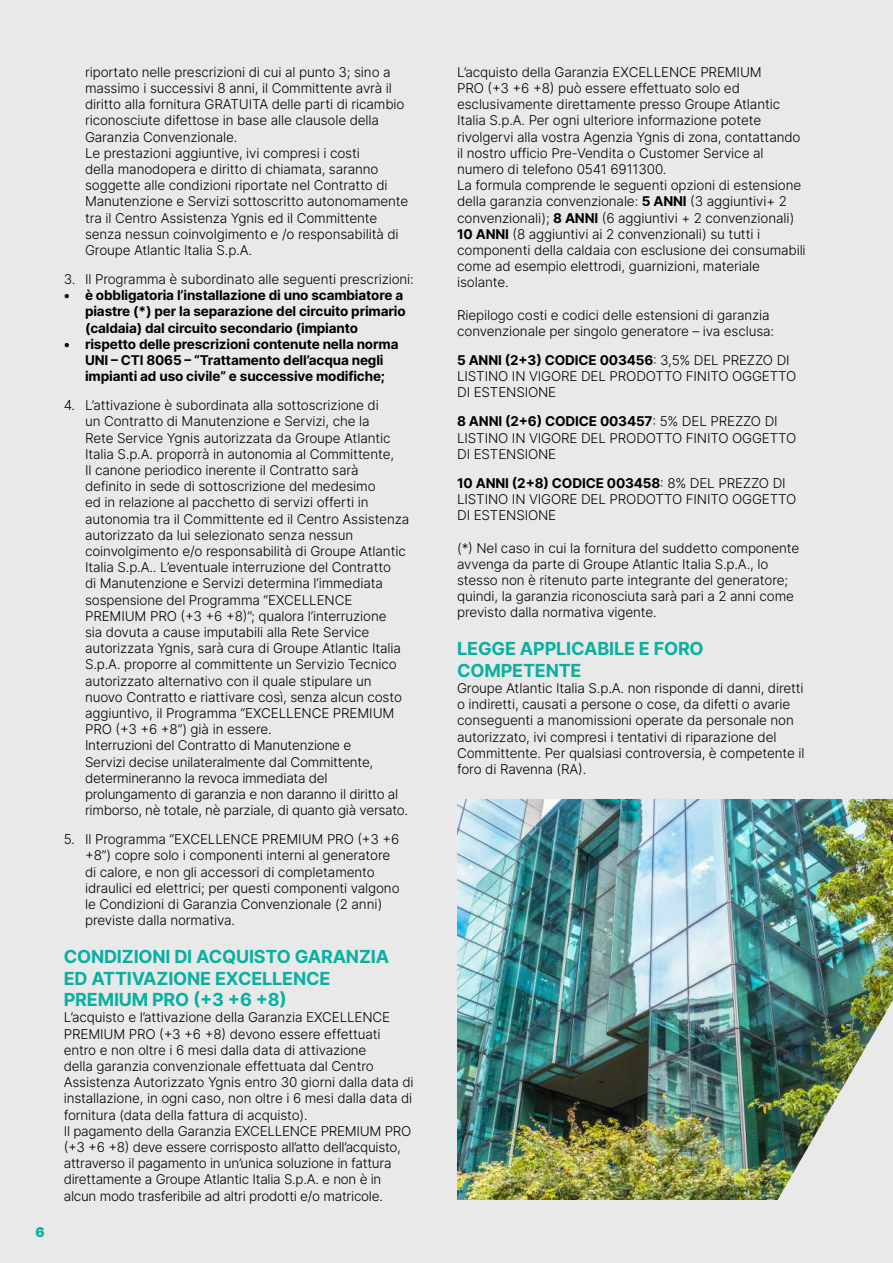
<style>
.page{position:relative;width:893px;height:1263px;background:#e9e9e9}
.page>*{position:absolute;margin:0;border:0;box-sizing:border-box;transform-origin:0 0}
.t1{font:700 18px/21.6px "Inter";letter-spacing:-.01em;color:#08b0a0}
.t2{font:300 13.5px/16.2px "Inter";letter-spacing:-.01em;color:#000}
.t3{font:700 13.5px/16.2px "Inter";letter-spacing:-.01em;color:#000}
.t4{font:900 13.5px "Inter";color:#08b0a0}
.s1{font-weight:700}
</style>
<div class="page">
<img style="left:457px;top:799px;width:436px;height:400px">
<img style="left:741px;top:1000px;width:152px;height:200px">
<p class="t4" style="left:35px;top:1223px;width:11px">6</p>
<p class="t2" style="left:85px;top:64px;width:325px">riportato nelle prescrizioni di cui al punto 3; sino a massimo i successivi 8 anni, il Committente avrà il diritto alla fornitura GRATUITA delle parti di ricambio riconosciute difettose in base alle clausole della Garanzia Convenzionale.<br>Le prestazioni aggiuntive, ivi compresi i costi<br>della manodopera e diritto di chiamata, saranno soggette alle condizioni riportate nel Contratto di Manutenzione e Servizi sottoscritto autonomamente tra il Centro Assistenza Ygnis ed il Committente senza nessun coinvolgimento e /o responsabilità di Groupe Atlantic Italia S.p.A.</p>
<p class="t2" style="left:64px;top:271px;width:352px">3. Il Programma è subordinato alle seguenti prescrizioni:</p>
<p class="t3" style="left:85px;top:287px;width:322px;text-indent:-21px">• è obbligatoria l’installazione di uno scambiatore a piastre (*) per la separazione del circuito primario (caldaia) dal circuito secondario (impianto</p>
<p class="t3" style="left:64px;top:336px;width:336px;text-align:center">• rispetto delle prescrizioni contenute nella norma<br>UNI – CTI 8065 – “Trattamento dell’acqua negli impianti ad uso civile” e successive modifiche;</p>
<p class="t2" style="left:85px;top:397px;width:326px;text-indent:-21px">4. L’attivazione è subordinata alla sottoscrizione di<br>un Contratto di Manutenzione e Servizi, che la<br>Rete Service Ygnis autorizzata da Groupe Atlantic Italia S.p.A. proporrà in autonomia al Committente,<br>Il canone periodico inerente il Contratto sarà<br>definito in sede di sottoscrizione del medesimo<br>ed in relazione al pacchetto di servizi offerti in autonomia tra il Committente ed il Centro Assistenza autorizzato da lui selezionato senza nessun coinvolgimento e/o responsabilità di Groupe Atlantic Italia S.p.A.. L’eventuale interruzione del Contratto<br>di Manutenzione e Servizi determina l’immediata sospensione del Programma “EXCELLENCE PREMIUM PRO (+3 +6 +8)”; qualora l’interruzione<br>sia dovuta a cause imputabili alla Rete Service autorizzata Ygnis, sarà cura di Groupe Atlantic Italia S.p.A. proporre al committente un Servizio Tecnico autorizzato alternativo con il quale stipulare un nuovo Contratto e riattivare così, senza alcun costo aggiuntivo, il Programma “EXCELLENCE PREMIUM PRO (+3 +6 +8”) già in essere.<br>Interruzioni del Contratto di Manutenzione e<br>Servizi decise unilateralmente dal Committente, determineranno la revoca immediata del prolungamento di garanzia e non daranno il diritto al rimborso, nè totale, nè parziale, di quanto già versato.</p>
<p class="t2" style="left:85px;top:831px;width:316px;text-indent:-21px">5. Il Programma “EXCELLENCE PREMIUM PRO (+3 +6 +8”) copre solo i componenti interni al generatore di calore, e non gli accessori di completamento idraulici ed elettrici; per questi componenti valgono le Condizioni di Garanzia Convenzionale (2 anni) previste dalla normativa.</p>
<h1 class="t1" style="left:64px;top:945px;width:327px">CONDIZIONI DI ACQUISTO GARANZIA<br>ED ATTIVAZIONE EXCELLENCE<br>PREMIUM PRO (+3 +6 +8)</h1>
<p class="t2" style="left:64px;top:1009px;width:351px">L’acquisto e l’attivazione della Garanzia EXCELLENCE PREMIUM PRO (+3 +6 +8) devono essere effettuati entro e non oltre i 6 mesi dalla data di attivazione<br>della garanzia convenzionale effettuata dal Centro Assistenza Autorizzato Ygnis entro 30 giorni dalla data di installazione, in ogni caso, non oltre i 6 mesi dalla data di fornitura (data della fattura di acquisto).<br>Il pagamento della Garanzia EXCELLENCE PREMIUM PRO (+3 +6 +8) deve essere corrisposto all’atto dell’acquisto, attraverso il pagamento in un’unica soluzione in fattura direttamente a Groupe Atlantic Italia S.p.A. e non è in alcun modo trasferibile ad altri prodotti e/o matricole.</p>
<p class="t2" style="left:457px;top:64px;width:350px">L’acquisto della Garanzia EXCELLENCE PREMIUM<br>PRO (+3 +6 +8) può essere effettuato solo ed esclusivamente direttamente presso Groupe Atlantic Italia S.p.A. Per ogni ulteriore informazione potete rivolgervi alla vostra Agenzia Ygnis di zona, contattando il nostro ufficio Pre-Vendita o Customer Service al numero di telefono 0541 6911300.<br>La formula comprende le seguenti opzioni di estensione della garanzia convenzionale: <span class="s1">5 ANNI</span> (3 aggiuntivi+ 2 convenzionali); <span class="s1">8 ANNI</span> (6 aggiuntivi + 2 convenzionali)<br><span class="s1">10 ANNI</span> (8 aggiuntivi ai 2 convenzionali) su tutti i componenti della caldaia con esclusione dei consumabili come ad esempio elettrodi, guarnizioni, materiale isolante.</p>
<p class="t2" style="left:457px;top:307px;width:319px">Riepilogo costi e codici delle estensioni di garanzia convenzionale per singolo generatore – iva esclusa:</p>
<p class="t2" style="left:457px;top:352px;width:341px"><span class="s1">5 ANNI (2+3) CODICE 003456</span>: 3,5% DEL PREZZO DI<br>LISTINO IN VIGORE DEL PRODOTTO FINITO OGGETTO<br>DI ESTENSIONE</p>
<p class="t2" style="left:457px;top:413px;width:341px"><span class="s1">8 ANNI (2+6) CODICE 003457</span>: 5% DEL PREZZO DI<br>LISTINO IN VIGORE DEL PRODOTTO FINITO OGGETTO<br>DI ESTENSIONE</p>
<p class="t2" style="left:457px;top:474px;width:341px"><span class="s1">10 ANNI (2+8) CODICE 003458</span>: 8% DEL PREZZO DI<br>LISTINO IN VIGORE DEL PRODOTTO FINITO OGGETTO<br>DI ESTENSIONE</p>
<p class="t2" style="left:457px;top:539px;width:344px">(*) Nel caso in cui la fornitura del suddetto componente avvenga da parte di Groupe Atlantic Italia S.p.A., lo stesso non è ritenuto parte integrante del generatore; quindi, la garanzia riconosciuta sarà pari a 2 anni come previsto dalla normativa vigente.</p>
<h1 class="t1" style="left:457px;top:637px;width:248px">LEGGE APPLICABILE E FORO<br>COMPETENTE</h1>
<p class="t2" style="left:457px;top:680px;width:349px">Groupe Atlantic Italia S.p.A. non risponde di danni, diretti o indiretti, causati a persone o cose, da difetti o avarie conseguenti a manomissioni operate da personale non autorizzato, ivi compresi i tentativi di riparazione del Committente. Per qualsiasi controversia, è competente il foro di Ravenna (RA).</p>
</div>
